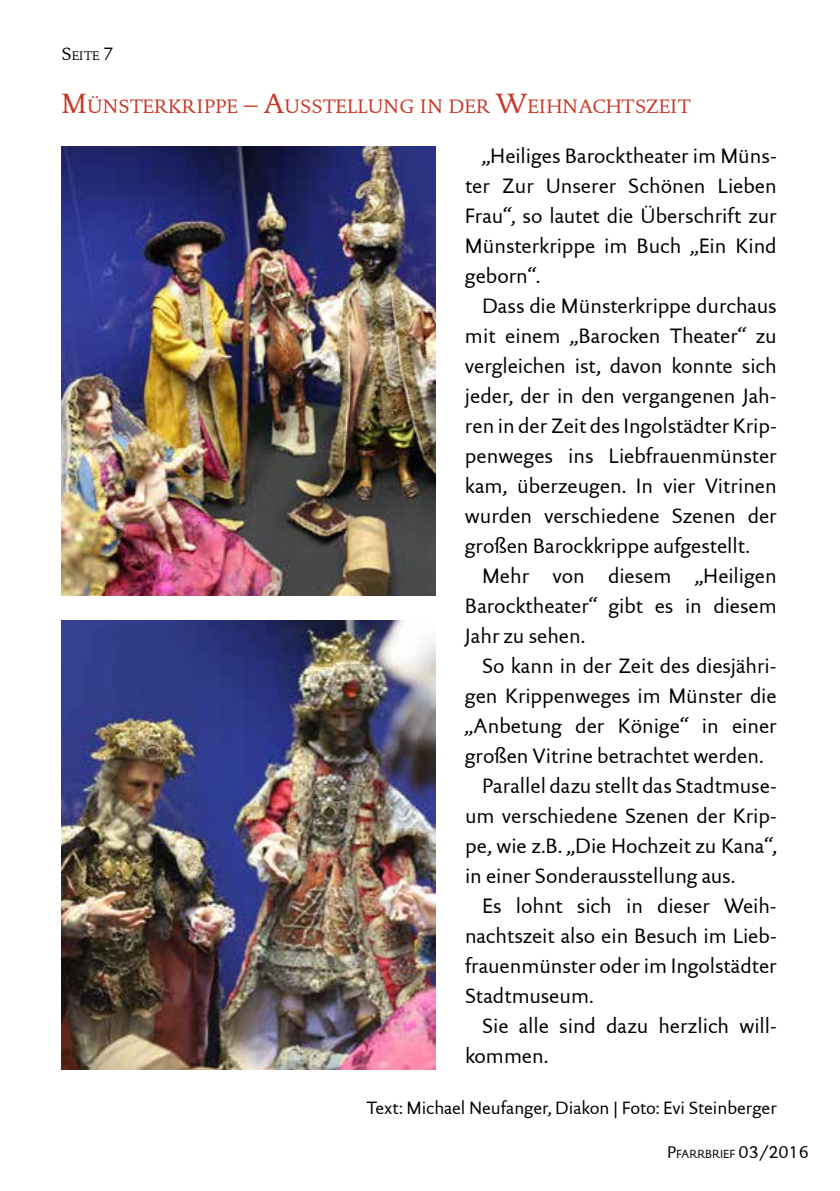
<style>
.page{position:relative;width:840px;height:1191px;background:#fff}
.page>*{position:absolute;margin:0;border:0;box-sizing:border-box;transform-origin:0 0}
.t1{font:21px/30px "DTL Documenta Sans T";color:#000;text-align:justify}
.t2{font:19.6px "DTL Documenta T";color:#c63824}
.t3{font:18px "DTL Documenta Sans T";color:#000}
.t4{font:12.6px "DTL Documenta T";color:#000}
.t5{font:11.8px "DTL Documenta Sans T";color:#000}
.s1{font-size:18px}
.s2{font-size:28px}
.s3{font-size:17px}
</style>
<div class="page">
<img style="left:62px;top:147px;width:373px;height:449px">
<img style="left:62px;top:620px;width:373px;height:449px">
<p class="t4" style="left:62px;top:48px;width:53px"><span class="s1">S</span>EITE <span class="s1">7</span></p>
<p class="t2" style="left:62px;top:95px;width:630px"><span class="s2">M</span>ÜNSTERKRIPPE <span class="s2">– A</span>USSTELLUNG IN DER <span class="s2">W</span>EIHNACHTSZEIT</p>
<p class="t1" style="left:464px;top:140px;width:313px;text-indent:17px">„Heiliges Barocktheater im M üns&shy;ter Zur U nserer Schönen Lieben Frau“, so lautet die Ü berschrift zur M ünsterkrippe im Buch „Ein Kind geborn“.</p>
<p class="t1" style="left:464px;top:290px;width:313px;text-indent:17px">Dass die M ünsterkrippe durchaus mit einem „Barocken Theater“ zu vergleichen ist, davon konnte sich jeder, der in den vergangenen Jah&shy;ren in der Zeit des I ngolstädter Krip&shy;penweges ins Liebfrauenmünster kam, überzeugen. I n vier Vitrinen wurden verschiedene Szenen der großen Barockkrippe aufgestellt.</p>
<p class="t1" style="left:464px;top:560px;width:313px;text-indent:17px">Mehr von diesem „Heiligen Barocktheater“ gibt es in diesem Jahr zu sehen.</p>
<p class="t1" style="left:481px;top:650px;width:296px">So kann in der Zeit des diesjähri-</p>
<p class="t1" style="left:464px;top:681px;width:313px">gen Krippenweges im M ünster die</p>
<p class="t1" style="left:464px;top:711px;width:313px">„Anbetung der Könige“ in einer</p>
<p class="t1" style="left:464px;top:741px;width:300px">großen Vitrine betrachtet werden.</p>
<p class="t1" style="left:481px;top:771px;width:296px">Parallel dazu stellt das Stadtmuse-</p>
<p class="t1" style="left:464px;top:801px;width:313px">um verschiedene Szenen der Krip-</p>
<p class="t1" style="left:464px;top:831px;width:313px">pe, wie z.B. „Die Hochzeit zu Kana“,</p>
<p class="t1" style="left:464px;top:861px;width:271px">in einer Sonderausstellung aus.</p>
<p class="t1" style="left:481px;top:891px;width:296px">Es lohnt sich in dieser Weih-</p>
<p class="t1" style="left:464px;top:921px;width:313px">nachtszeit also ein Besuch im Lieb-</p>
<p class="t1" style="left:464px;top:951px;width:313px">frauenmünster oder im I ngolstädter</p>
<p class="t1" style="left:464px;top:981px;width:130px">Stadtmuseum.</p>
<p class="t1" style="left:481px;top:1011px;width:296px">Sie alle sind dazu herzlich will-</p>
<p class="t1" style="left:464px;top:1041px;width:85px">kommen.</p>
<p class="t3" style="left:366px;top:1096px;width:411px">Text: M ichael N eufanger, Diakon | Foto: Evi Steinberger</p>
<p class="t5" style="left:666px;top:1147px;width:143px"><span class="s3">P</span>FARRBRIEF <span class="s3">03/2016</span></p>
</div>
